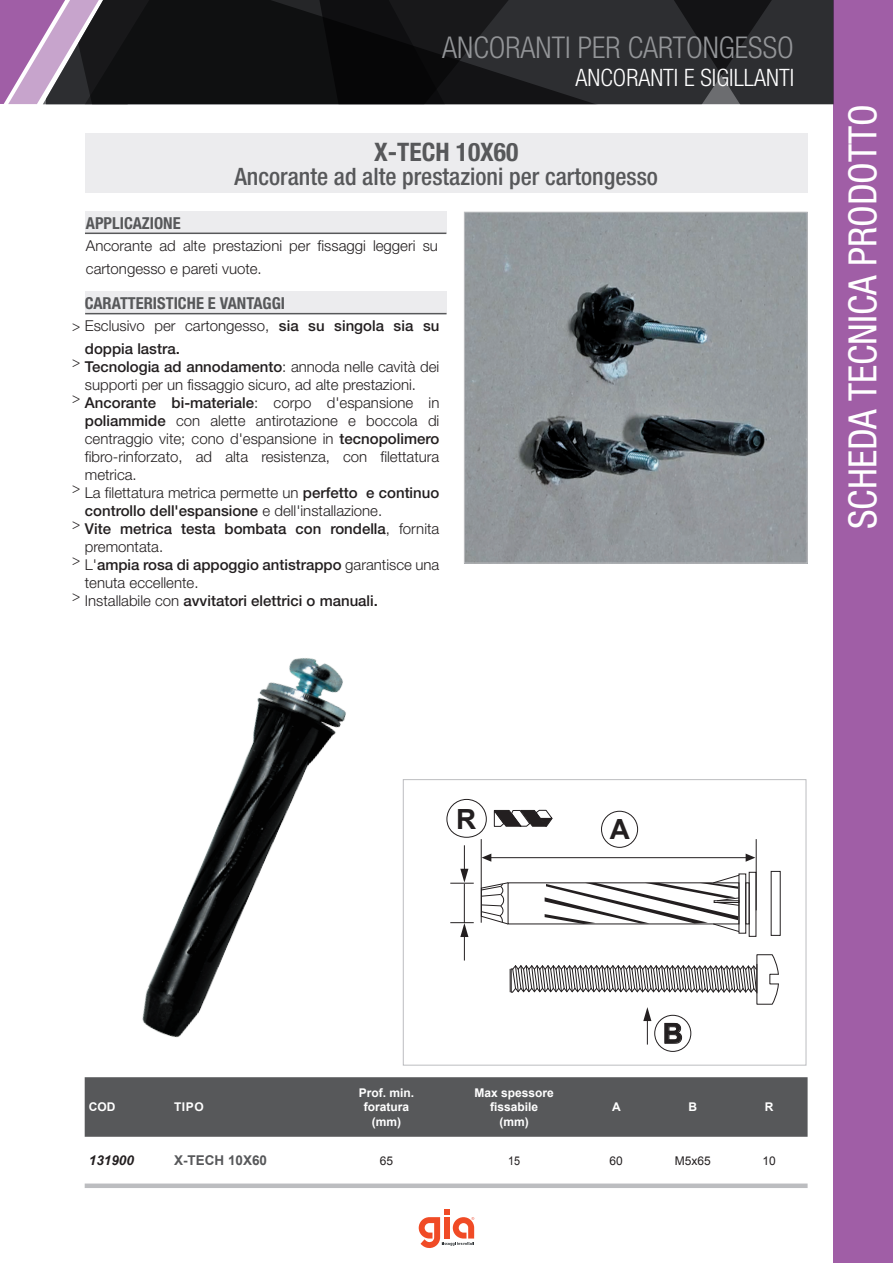
<style>
.page{position:relative;width:893px;height:1263px;background:#fff}
.page>*{position:absolute;margin:0;border:0;box-sizing:border-box;transform-origin:0 0}
.t1{font:condensed 39px "Helvetica Neue LT Std";color:#fff}
.t2{font:300 condensed 30px "Helvetica Neue LT Std";color:#939598}
.t3{font:700 27.75px "Arial";color:#231f20}
.t4{font:700 condensed 25.5px "Helvetica Neue LT Std";color:#57585a}
.t5{font:500 condensed 24px "Helvetica Neue LT Std";color:#57585a}
.t6{font:300 condensed 24px "Helvetica Neue LT Std";color:#fff}
.t7{font:700 condensed 16.5px "Helvetica Neue LT Std";color:#57585a}
.Stile_di_paragrafo_1{font:300 15px/18px "Helvetica Neue LT Std";color:#231f20}
.Stile_di_paragrafo_1-2{font:500 15px/18px "Helvetica Neue LT Std";color:#231f20}
.Stile_di_paragrafo_1-3{font:300 15px "Helvetica Neue LT Std";color:#231f20;scale:.9 1}
.t8{font:700 13.5px "Arial";color:#57585a}
.t9{font:italic 700 13.5px "Arial";color:#231f20}
.t10{font:700 12px "Arial";color:#fff}
.t11{font:12px "Arial";color:#231f20}
.t12{font:12px "Arial";color:#231f20;scale:.9 1}
.s1{font-weight:500}
.s2{font-weight:300}
</style>
<div class="page">
<div style="left:833px;top:0;width:60px;height:1263px;background:#a05ea6"></div>
<svg style="left:419px;top:1209px;width:55px;height:39px"></svg>
<svg style="left:106px;top:0;width:727px;height:104px;background:#1b1c1e"></svg>
<svg style="left:0;top:0;width:106px;height:104px;background:#8c6d90"></svg>
<img style="left:466px;top:214px;width:340px;height:347px">
<div style="left:464px;top:212px;width:344px;height:351px;border:1px solid #bcbdc0"></div>
<hr style="left:756px;top:839px;width:1px;height:71px;background:#231f20">
<hr style="left:481px;top:839px;width:1px;height:84px;background:#231f20">
<hr style="left:488px;top:857px;width:259px;height:1px;background:#231f20">
<div style="left:601px;top:811px;width:37px;height:37px;border:1px solid #231f20;border-radius:50%"></div>
<div style="left:654px;top:1015px;width:37px;height:37px;border:1px solid #231f20;border-radius:50%"></div>
<svg style="left:746px;top:853px;width:9px;height:9px"></svg>
<svg style="left:482px;top:853px;width:9px;height:9px"></svg>
<hr style="left:464px;top:884px;width:1px;height:39px;background:#231f20">
<hr style="left:464px;top:845px;width:1px;height:32px;background:#231f20">
<hr style="left:464px;top:929px;width:1px;height:31px;background:#231f20">
<svg style="left:450px;top:922px;width:24px;height:15px"></svg>
<svg style="left:450px;top:869px;width:24px;height:15px"></svg>
<div style="left:447px;top:799px;width:40px;height:39px;border:1px solid #231f20;border-radius:50%"></div>
<svg style="left:493px;top:809px;width:60px;height:18px"></svg>
<svg style="left:510px;top:954px;width:269px;height:90px"></svg>
<div style="left:738px;top:873px;width:8px;height:61px;border:1px solid #231f20"></div>
<div style="left:745px;top:882px;width:5px;height:42px;border:1px solid #231f20"></div>
<div style="left:749px;top:872px;width:7px;height:65px;border:1px solid #231f20"></div>
<svg style="left:480px;top:882px;width:29px;height:43px"></svg>
<svg style="left:545px;top:874px;width:195px;height:59px"></svg>
<div style="left:403px;top:779px;width:403px;height:286px;border:1px solid #bcbdc0"></div>
<div style="left:85px;top:1077px;width:723px;height:60px;background:#57585a"></div>
<svg style="left:85px;top:1183px;width:723px;height:5px;background:#c3c4c6"></svg>
<div style="left:85px;top:212px;width:362px;height:21px;background:#ececee"></div>
<div style="left:85px;top:291px;width:362px;height:22px;background:#ececee"></div>
<div style="left:85px;top:133px;width:723px;height:59px;background:#ececee"></div>
<hr style="left:85px;top:313px;width:362px;height:1px;background:#57585a">
<hr style="left:85px;top:233px;width:361px;height:1px;background:#57585a">
<img style="left:142px;top:658px;width:261px;height:401px">
<p class="t2" style="left:442px;top:30px;width:353px">ANCORANTI PER CARTONGESSO</p>
<h3 class="t6" style="left:576px;top:63px;width:220px">ANCORANTI E SIGILLANTI</h3>
<p class="t4" style="left:374px;top:136px;width:146px">X-TECH 10X60</p>
<p class="t5" style="left:234px;top:162px;width:425px">Ancorante ad alte prestazioni per cartongesso</p>
<p class="t7" style="left:86px;top:213px;width:96px">APPLICAZIONE</p>
<p class="Stile_di_paragrafo_1" style="left:86px;top:234px;width:354px;line-height:22.5px">Ancorante ad alte prestazioni per fissaggi leggeri su cartongesso e pareti vuote.</p>
<p class="t7" style="left:85px;top:293px;width:202px">CARATTERISTICHE E VANTAGGI</p>
<p class="Stile_di_paragrafo_1-2" style="left:85px;top:339px;width:97px">doppia lastra.</p>
<p class="Stile_di_paragrafo_1" style="left:85px;top:357px;width:356px"><span class="s1">Tecnologia ad annodamento</span>: annoda nelle cavità dei supporti per un fissaggio sicuro, ad alte prestazioni.</p>
<p class="Stile_di_paragrafo_1" style="left:85px;top:393px;width:356px;text-align:justify"><span class="s1">Ancorante bi-materiale</span>: corpo d'espansione in <span class="s1">poliammide</span> con alette antirotazione e boccola di centraggio vite; cono d'espansione in <span class="s1">tecnopolimero </span>fibro-rinforzato, ad alta resistenza, con filettatura metrica.</p>
<p class="Stile_di_paragrafo_1" style="left:85px;top:483px;width:356px">La filettatura metrica permette un <span class="s1">perfetto e continuo controllo dell'espansione</span> e dell'installazione.</p>
<p class="Stile_di_paragrafo_1-2" style="left:85px;top:519px;width:356px">Vite metrica testa bombata con rondella<span class="s2">, fornita premontata.</span></p>
<p class="Stile_di_paragrafo_1" style="left:85px;top:555px;width:356px">L'<span class="s1">ampia rosa di appoggio antistrappo</span> garantisce una tenuta eccellente.</p>
<p class="Stile_di_paragrafo_1-2" style="left:85px;top:591px;width:295px"><span class="s2">Installabile con</span> avvitatori elettrici o manuali.</p>
<p class="Stile_di_paragrafo_1-3" style="left:72px;top:317px;width:409px">&gt; Esclusivo per cartongesso, <span class="s1">sia su singola sia su</span></p>
<p class="Stile_di_paragrafo_1-3" style="left:72px;top:352px;width:11px">&gt;</p>
<p class="Stile_di_paragrafo_1-3" style="left:72px;top:388px;width:11px">&gt;</p>
<p class="Stile_di_paragrafo_1-3" style="left:72px;top:478px;width:11px">&gt;</p>
<p class="Stile_di_paragrafo_1-3" style="left:72px;top:514px;width:11px">&gt;</p>
<p class="Stile_di_paragrafo_1-3" style="left:72px;top:550px;width:11px">&gt;</p>
<p class="Stile_di_paragrafo_1-3" style="left:72px;top:586px;width:11px">&gt;</p>
<h1 class="t1" style="left:840px;top:529px;width:426px;rotate:-90deg">SCHEDA TECNICA PRODOTTO</h1>
<p class="t10" style="left:89px;top:1099px;width:28px">COD</p>
<p class="t10" style="left:174px;top:1099px;width:31px">TIPO</p>
<p class="t3" style="left:456px;top:801px;width:22px">R</p>
<p class="t3" style="left:610px;top:811px;width:22px">A</p>
<p class="t10" style="left:359px;top:1085px;width:57px">Prof. min.</p>
<p class="t10" style="left:364px;top:1099px;width:47px">foratura</p>
<p class="t10" style="left:372px;top:1114px;width:31px">(mm)</p>
<p class="t10" style="left:474px;top:1085px;width:81px">Max spessore</p>
<p class="t10" style="left:490px;top:1099px;width:50px">fissabile</p>
<p class="t10" style="left:499px;top:1114px;width:31px">(mm)</p>
<p class="t3" style="left:663px;top:1015px;width:22px">B</p>
<p class="t10" style="left:612px;top:1099px;width:10px">A</p>
<p class="t10" style="left:688px;top:1099px;width:10px">B</p>
<p class="t10" style="left:765px;top:1099px;width:10px">R</p>
<p class="t9" style="left:89px;top:1151px;width:47px">131900</p>
<p class="t8" style="left:174px;top:1151px;width:95px">X-TECH 10X60</p>
<p class="t11" style="left:380px;top:1152px;width:15px">65</p>
<p class="t12" style="left:508px;top:1152px;width:15px">15</p>
<p class="t11" style="left:610px;top:1152px;width:15px">60</p>
<p class="t11" style="left:675px;top:1152px;width:38px">M5x65</p>
<p class="t11" style="left:763px;top:1152px;width:15px">10</p>
</div>
